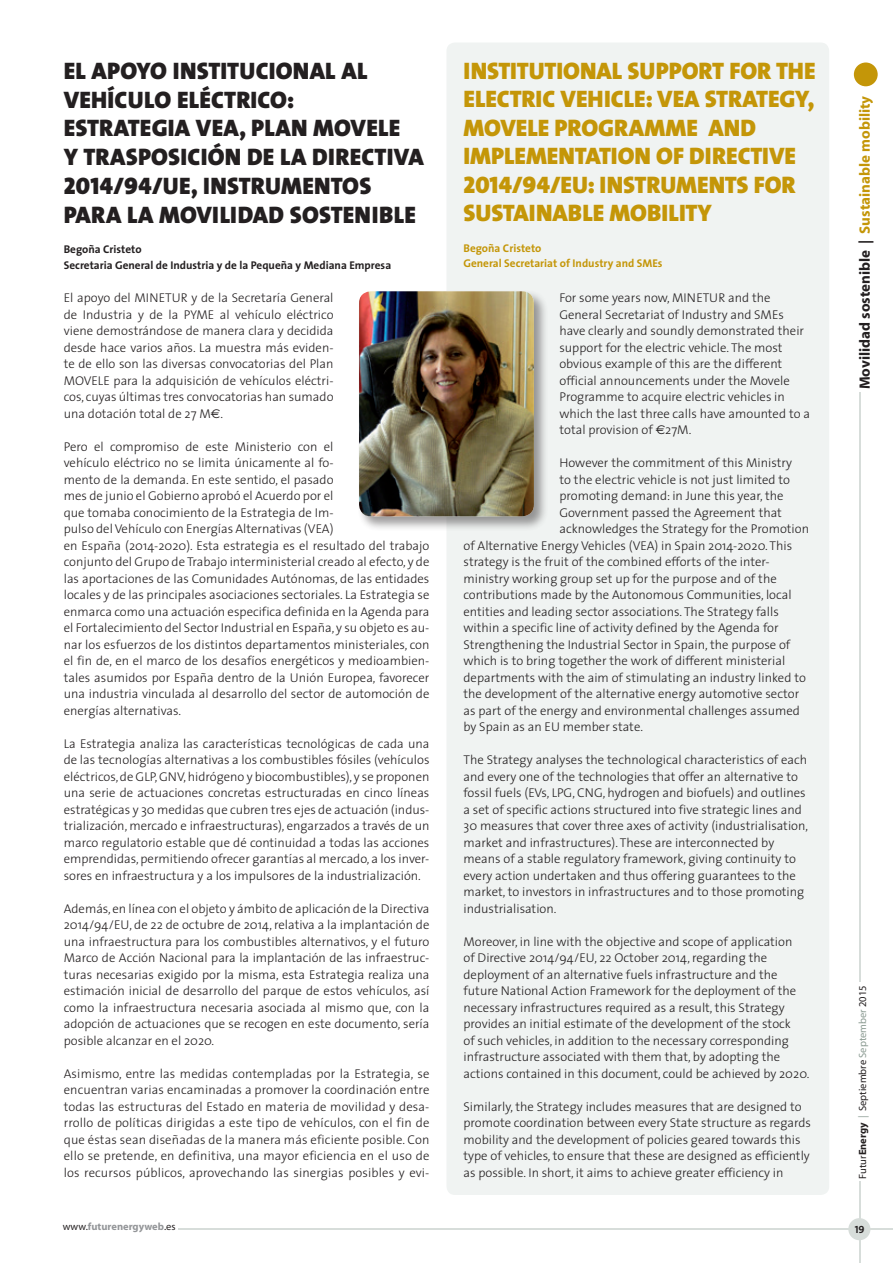
<style>
.page{position:relative;width:893px;height:1263px;background:#fff}
.page>*{position:absolute;margin:0;border:0;box-sizing:border-box;transform-origin:0 0}
.Titular_Grande{font:24px/28.5px "The Sans Black Caps";color:#c49608}
.Titular_Grande-2{font:24px/28.8px "The Sans Black Caps";letter-spacing:.01em;color:#231f20}
.t1{font:700 15px "Myriad";color:#231f20}
.Texto{font:300 12.75px/16.5px "The Sans";color:#231f20;text-align:justify}
.Texto_ingles{font:300 12.75px/16.5px "The Sans";color:#231f20}
.Titular_Grande-3{font:700 11.25px "The Sans";color:#231f20}
.Titular_Grande-4{font:700 11.25px "The Sans";color:#c49608}
.t2{font:10.5px "Myriad";color:#231f20}
.t3{font:700 10.5px "Myriad";color:#939598}
.t4{font:10.5px "The Sans Bold Caps";color:#231f20}
.s1{font-family:"Euro Sans";font-weight:400}
.s2{color:#c49608}
.s3{font-weight:700}
.s4{color:#8b9b92}
.s5{font-weight:400;color:#231f20}
</style>
<div class="page">
<div style="left:446px;top:43px;width:383px;height:1152px;background:#f0f3f2;border-radius:9px"></div>
<div style="left:357px;top:289px;width:192px;height:242px;background:#231f20;opacity:.45"></div>
<img style="left:359px;top:291px;width:175px;height:225px">
<hr style="left:860px;top:392px;width:1px;height:590px;background:#d7ddda">
<div style="left:854px;top:63px;width:24px;height:23px;background:#c49608;border-radius:50%"></div>
<hr style="left:178px;top:1228px;width:715px;height:2px;background:#d7ddda">
<hr style="left:859px;top:1181px;width:1px;height:82px;background:#d7ddda">
<div style="left:848px;top:1218px;width:22px;height:22px;background:#d7ddda;border-radius:50%"></div>
<p class="Titular_Grande-2" style="left:64px;top:56px;width:305px">EL APOYO INSTITUCIONAL AL<br>VEHÍCULO ELÉCTRICO:</p>
<p class="Titular_Grande-2" style="left:64px;top:113px;width:338px">ESTRATEGIA VEA, PLAN MOVELE</p>
<p class="Titular_Grande-2" style="left:64px;top:142px;width:361px">Y TRASPOSICIÓN DE LA DIRECTIVA<br>2014/94/UE, INSTRUMENTOS<br>PARA LA MOVILIDAD SOSTENIBLE</p>
<p class="Titular_Grande-3" style="left:64px;top:240px;width:79px">Begoña Cristeto</p>
<p class="Titular_Grande-3" style="left:64px;top:256px;width:329px">Secretaria General de Industria y de la Pequeña y Mediana Empresa</p>
<p class="Texto" style="left:64px;top:289px;width:271px">El apoyo del MINETUR y de la Secretaría General de Industria y de la PYME al vehículo eléctrico viene demostrándose de manera clara y decidida desde hace varios años. La muestra más eviden&shy;te de ello son las diversas convocatorias del Plan MOVELE para la adquisición de vehículos eléctri&shy;cos, cuyas últimas tres convocatorias han sumado una dotación total de 27 M<span class="s1">€</span>.</p>
<p class="Texto" style="left:64px;top:438px;width:367px;text-align:left">Pero el compromiso de este Ministerio con el<br>vehículo eléctrico no se limita únicamente al fo-<br>mento de la demanda. En este sentido, el pasado<br>mes de junio el Gobierno aprobó el Acuerdo por el<br>que tomaba conocimiento de la Estrategia de Im-<br>pulso del Vehículo con Energías Alternativas (VEA)<br>en España (2014-2020). Esta estrategia es el resultado del trabajo conjunto del Grupo de Trabajo interministerial creado al efecto, y de las aportaciones de las Comunidades Autónomas, de las entidades locales y de las principales asociaciones sectoriales. La Estrategia se enmarca como una actuación especifica definida en la Agenda para el Fortalecimiento del Sector Industrial en España, y su objeto es au&shy;nar los esfuerzos de los distintos departamentos ministeriales, con el fin de, en el marco de los desafíos energéticos y medioambien&shy;tales asumidos por España dentro de la Unión Europea, favorecer una industria vinculada al desarrollo del sector de automoción de energías alternativas.</p>
<p class="Texto" style="left:64px;top:735px;width:367px">La Estrategia analiza las características tecnológicas de cada una de las tecnologías alternativas a los combustibles fósiles (vehículos eléctricos, de GLP, GNV, hidrógeno y biocombustibles), y se proponen una serie de actuaciones concretas estructuradas en cinco líneas estratégicas y 30 medidas que cubren tres ejes de actuación (indus&shy;trialización, mercado e infraestructuras), engarzados a través de un marco regulatorio estable que dé continuidad a todas las acciones emprendidas, permitiendo ofrecer garantías al mercado, a los inver&shy;sores en infraestructura y a los impulsores de la industrialización.</p>
<p class="Texto" style="left:64px;top:900px;width:367px">Además, en línea con el objeto y ámbito de aplicación de la Directiva 2014/94/EU, de 22 de octubre de 2014, relativa a la implantación de una infraestructura para los combustibles alternativos, y el futuro Marco de Acción Nacional para la implantación de las infraestruc&shy;turas necesarias exigido por la misma, esta Estrategia realiza una estimación inicial de desarrollo del parque de estos vehículos, así como la infraestructura necesaria asociada al mismo que, con la adopción de actuaciones que se recogen en este documento, sería posible alcanzar en el 2020.</p>
<p class="Texto" style="left:64px;top:1065px;width:367px">Asimismo, entre las medidas contempladas por la Estrategia, se encuentran varias encaminadas a promover la coordinación entre todas las estructuras del Estado en materia de movilidad y desa&shy;rrollo de políticas dirigidas a este tipo de vehículos, con el fin de que éstas sean diseñadas de la manera más eficiente posible. Con ello se pretende, en definitiva, una mayor eficiencia en el uso de los recursos públicos, aprovechando las sinergias posibles y evi-</p>
<p class="Titular_Grande" style="left:463px;top:56px;width:354px">INSTITUTIONAL SUPPORT FOR THE<br>ELECTRIC VEHICLE: VEA STRATEGY,<br>MOVELE PROGRAMME AND<br>IMPLEMENTATION OF DIRECTIVE<br>2014/94/EU: INSTRUMENTS FOR<br>SUSTAINABLE MOBILITY</p>
<p class="Titular_Grande-4" style="left:463px;top:239px;width:79px">Begoña Cristeto</p>
<p class="Titular_Grande-4" style="left:463px;top:254px;width:201px">General Secretariat of Industry and SMEs</p>
<p class="Texto_ingles" style="left:559px;top:289px;width:252px">For some years now, MINETUR and the General Secretariat of Industry and SMEs have clearly and soundly demonstrated their support for the electric vehicle. The most obvious example of this are the different official announcements under the Movele Programme to acquire electric vehicles in which the last three calls have amounted to a total provision of <span class="s1">€</span>27M.</p>
<p class="Texto_ingles" style="left:559px;top:454px;width:234px">However the commitment of this Ministry</p>
<p class="Texto_ingles" style="left:559px;top:471px;width:232px">to the electric vehicle is not just limited to</p>
<p class="Texto_ingles" style="left:559px;top:487px;width:226px">promoting demand: in June this year, the</p>
<p class="Texto_ingles" style="left:559px;top:504px;width:224px">Government passed the Agreement that</p>
<p class="Texto_ingles" style="left:559px;top:520px;width:251px">acknowledges the Strategy for the Promotion</p>
<p class="Texto_ingles" style="left:463px;top:537px;width:330px">of Alternative Energy Vehicles (VEA) in Spain 2014-2020. This</p>
<p class="Texto_ingles" style="left:463px;top:553px;width:308px">strategy is the fruit of the combined efforts of the inter-</p>
<p class="Texto_ingles" style="left:463px;top:570px;width:315px">ministry working group set up for the purpose and of the</p>
<p class="Texto_ingles" style="left:463px;top:586px;width:330px">contributions made by the Autonomous Communities, local</p>
<p class="Texto_ingles" style="left:463px;top:603px;width:317px">entities and leading sector associations. The Strategy falls</p>
<p class="Texto_ingles" style="left:463px;top:619px;width:317px">within a specific line of activity defined by the Agenda for</p>
<p class="Texto_ingles" style="left:463px;top:636px;width:328px">Strengthening the Industrial Sector in Spain, the purpose of</p>
<p class="Texto_ingles" style="left:463px;top:652px;width:323px">which is to bring together the work of different ministerial</p>
<p class="Texto_ingles" style="left:463px;top:669px;width:344px">departments with the aim of stimulating an industry linked to</p>
<p class="Texto_ingles" style="left:463px;top:685px;width:337px">the development of the alternative energy automotive sector</p>
<p class="Texto_ingles" style="left:463px;top:702px;width:338px">as part of the energy and environmental challenges assumed</p>
<p class="Texto_ingles" style="left:463px;top:718px;width:181px">by Spain as an EU member state.</p>
<p class="Texto_ingles" style="left:463px;top:751px;width:346px">The Strategy analyses the technological characteristics of each and every one of the technologies that offer an alternative to fossil fuels (EVs, LPG, CNG, hydrogen and biofuels) and outlines a set of specific actions structured into five strategic lines and 30 measures that cover three axes of activity (industrialisation, market and infrastructures). These are interconnected by means of a stable regulatory framework, giving continuity to every action undertaken and thus offering guarantees to the market, to investors in infrastructures and to those promoting industrialisation.</p>
<p class="Texto_ingles" style="left:463px;top:933px;width:347px">Moreover, in line with the objective and scope of application<br>of Directive 2014/94/EU, 22 October 2014, regarding the deployment of an alternative fuels infrastructure and the future National Action Framework for the deployment of the necessary infrastructures required as a result, this Strategy provides an initial estimate of the development of the stock<br>of such vehicles, in addition to the necessary corresponding infrastructure associated with them that, by adopting the actions contained in this document, could be achieved by 2020.</p>
<p class="Texto_ingles" style="left:463px;top:1098px;width:349px">Similarly, the Strategy includes measures that are designed to promote coordination between every State structure as regards mobility and the development of policies geared towards this type of vehicles, to ensure that these are designed as efficiently as possible. In short, it aims to achieve greater efficiency in</p>
<p class="t1" style="left:857px;top:389px;width:295px;rotate:-90deg">Movilidad sostenible | <span class="s2">Sustainable mobility</span></p>
<p class="t2" style="left:857px;top:1178px;width:195px;rotate:-90deg">Futur<span class="s3">Energy</span> <span class="s4">|</span> Septiembre <span class="s4">September</span> 2015</p>
<p class="t3" style="left:63px;top:1220px;width:114px"><span class="s5">www.</span>futurenergyweb<span class="s5">.es</span></p>
<p class="t4" style="left:855px;top:1220px;width:11px">19</p>
</div>
